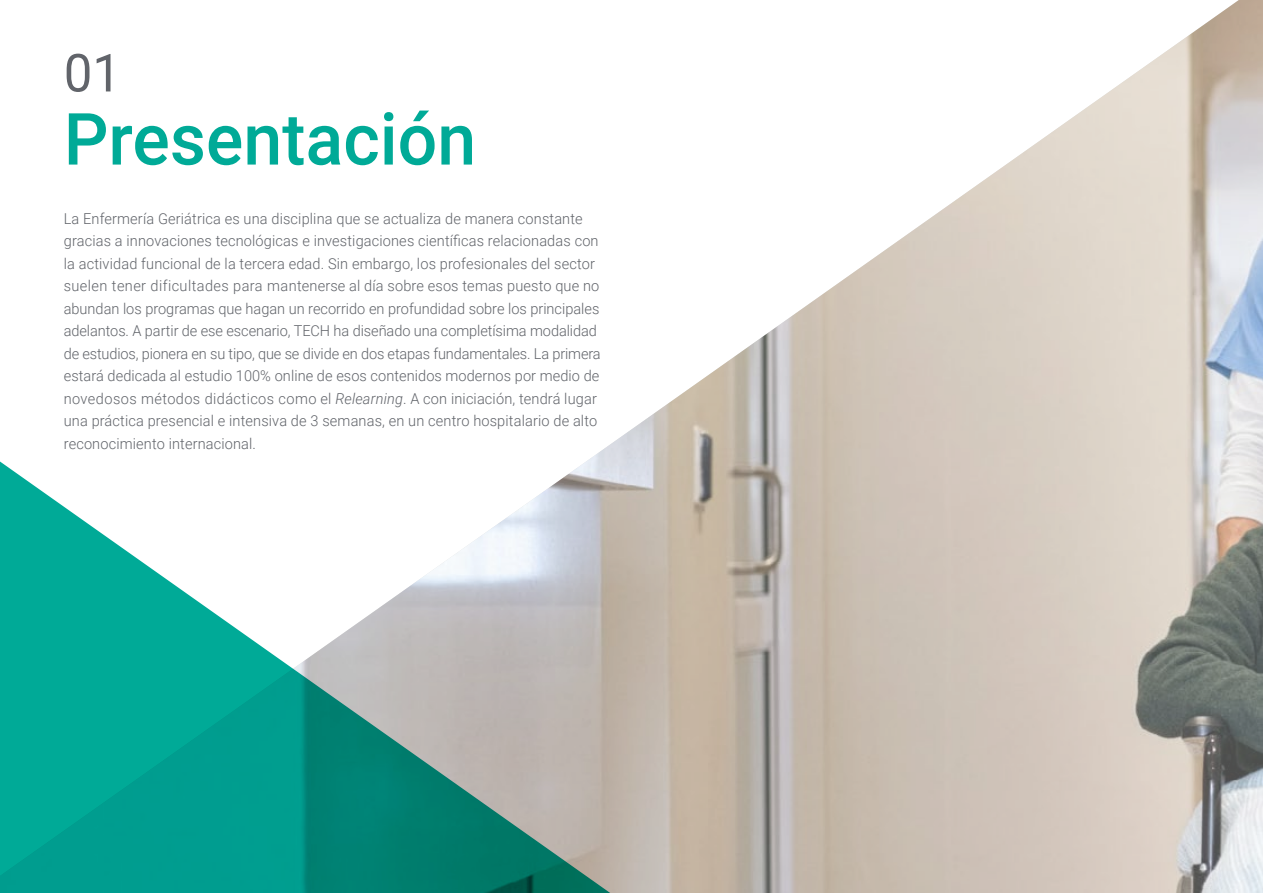
<style>
.page{position:relative;width:1263px;height:893px;background:#fff}
.page>*{position:absolute;margin:0;border:0;box-sizing:border-box;transform-origin:0 0}
.t1{font:500 72px "Roboto";color:#00aa97}
.t2{font:52.5px "Roboto";color:#61646a}
.t3{font:300 15px/22.5px "Roboto";letter-spacing:.01em;color:#61646a}
.s1{font-style:italic}
</style>
<div class="page">
<img style="left:608px;top:0;width:655px;height:893px">
<svg style="left:0;top:446px;width:640px;height:447px"></svg>
<h2 class="t2" style="left:64px;top:36px;width:59px">01</h2>
<h1 class="t1" style="left:64px;top:89px;width:414px">Presentación</h1>
<p class="t3" style="left:64px;top:207px;width:538px">La Enfermería Geriátrica es una disciplina que se actualiza de manera constante gracias a innovaciones tecnológicas e investigaciones científicas relacionadas con la actividad funcional de la tercera edad. Sin embargo, los profesionales del sector suelen tener dificultades para mantenerse al día sobre esos temas puesto que no abundan los programas que hagan un recorrido en profundidad sobre los principales adelantos. A partir de ese escenario, TECH ha diseñado una completísima modalidad de estudios, pionera en su tipo, que se divide en dos etapas fundamentales. La primera estará dedicada al estudio 100% online de esos contenidos modernos por medio de novedosos métodos didácticos como el <span class="s1">Relearning</span>. A con iniciación, tendrá lugar una práctica presencial e intensiva de 3 semanas, en un centro hospitalario de alto reconocimiento internacional.</p>
</div>
